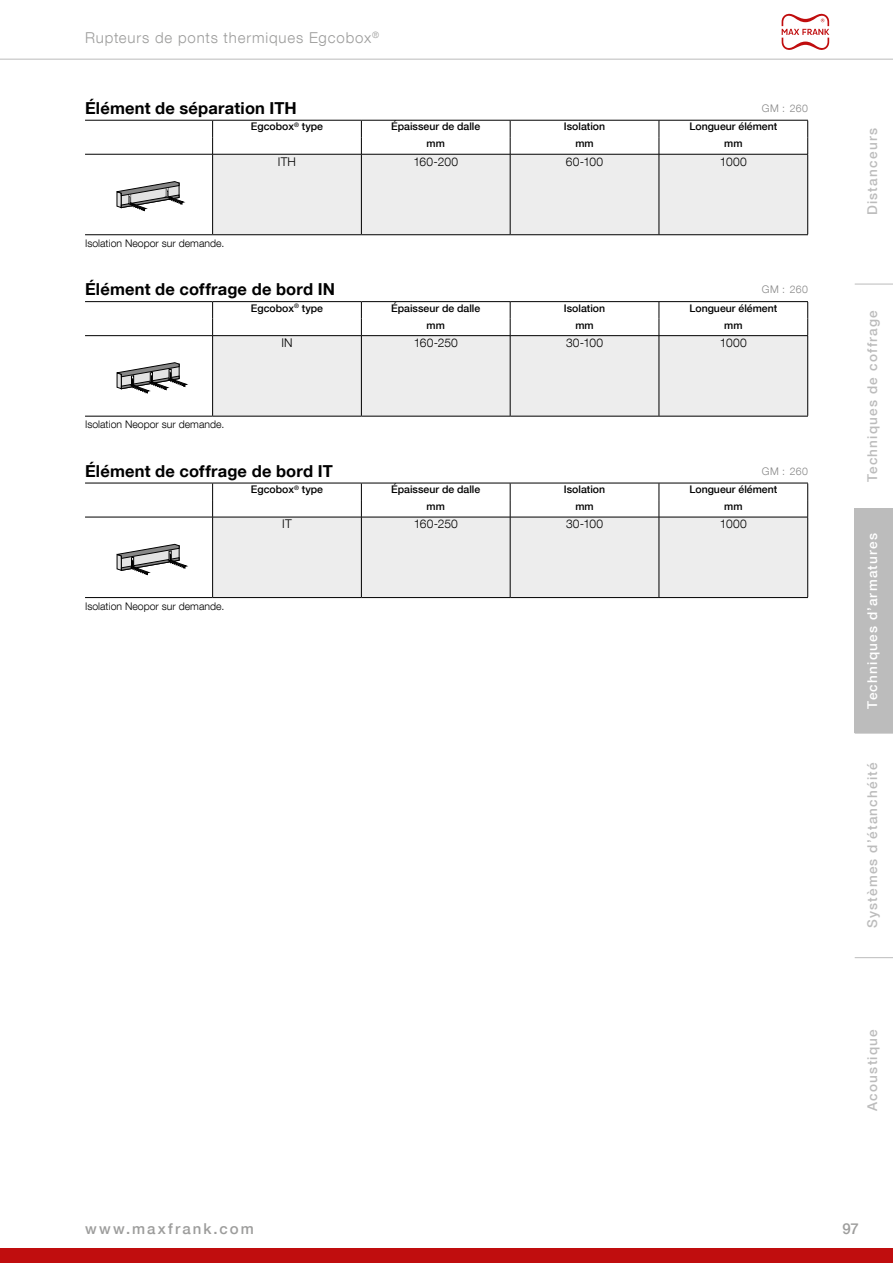
<style>
.page{position:relative;width:893px;height:1263px;background:#fff}
.page>*{position:absolute;margin:0;border:0;box-sizing:border-box;transform-origin:0 0}
.t1{font:700 16.5px "Helvetica Neue LT Com";letter-spacing:.01em;color:#000}
.t2{font:300 15px "Helvetica Neue LT Com";letter-spacing:.06em;color:#9d9d9c}
.t3{font:500 15px "Helvetica Neue LT Com";letter-spacing:.135em;color:#9d9d9c}
.t4{font:500 13.5px "Helvetica Neue LT Com";letter-spacing:.09em;color:#bcbcbc}
.t5{font:500 13.5px "Helvetica Neue LT Com";letter-spacing:.09em;color:#fff}
.t6{font:300 12px "Helvetica Neue LT Com";letter-spacing:.015em;color:#000}
.t7{font:500 10.5px "Helvetica Neue LT Com";color:#000}
.t8{font:300 10.5px "Helvetica Neue LT Com";color:#000}
.t9{font:300 10.5px "Helvetica Neue LT Com";letter-spacing:.035em;color:#878787}
</style>
<div class="page">
<hr style="left:0;top:59px;width:893px;height:1px;background:#bcbcbc">
<div style="left:0;top:1248px;width:893px;height:15px;background:#c00d0e"></div>
<svg style="left:782px;top:14px;width:47px;height:36px"></svg>
<div style="left:213px;top:155px;width:594px;height:79px;background:#ededed"></div>
<hr style="left:212px;top:154px;width:1px;height:80px;background:#000">
<hr style="left:361px;top:154px;width:1px;height:80px;background:#000">
<hr style="left:510px;top:154px;width:1px;height:80px;background:#000">
<hr style="left:659px;top:154px;width:1px;height:80px;background:#000">
<hr style="left:807px;top:154px;width:1px;height:80px;background:#000">
<svg style="left:212px;top:121px;width:1px;height:33px"></svg>
<svg style="left:361px;top:121px;width:1px;height:33px"></svg>
<svg style="left:510px;top:121px;width:1px;height:33px"></svg>
<svg style="left:659px;top:121px;width:1px;height:33px"></svg>
<svg style="left:807px;top:121px;width:1px;height:33px"></svg>
<hr style="left:85px;top:154px;width:128px;height:1px;background:#000">
<hr style="left:213px;top:154px;width:148px;height:1px;background:#000">
<hr style="left:361px;top:154px;width:149px;height:1px;background:#000">
<hr style="left:510px;top:154px;width:149px;height:1px;background:#000">
<hr style="left:659px;top:154px;width:149px;height:1px;background:#000">
<hr style="left:85px;top:234px;width:128px;height:1px;background:#000">
<hr style="left:213px;top:234px;width:148px;height:1px;background:#000">
<hr style="left:361px;top:234px;width:149px;height:1px;background:#000">
<hr style="left:510px;top:234px;width:149px;height:1px;background:#000">
<hr style="left:659px;top:234px;width:149px;height:1px;background:#000">
<hr style="left:85px;top:120px;width:128px;height:1px;background:#000">
<hr style="left:213px;top:120px;width:148px;height:1px;background:#000">
<hr style="left:361px;top:120px;width:149px;height:1px;background:#000">
<hr style="left:510px;top:120px;width:149px;height:1px;background:#000">
<hr style="left:659px;top:120px;width:149px;height:1px;background:#000">
<svg style="left:116px;top:181px;width:68px;height:30px"></svg>
<div style="left:213px;top:336px;width:594px;height:80px;background:#ededed"></div>
<hr style="left:212px;top:336px;width:1px;height:80px;background:#000">
<hr style="left:361px;top:336px;width:1px;height:80px;background:#000">
<hr style="left:510px;top:336px;width:1px;height:80px;background:#000">
<hr style="left:659px;top:336px;width:1px;height:80px;background:#000">
<hr style="left:807px;top:336px;width:1px;height:80px;background:#000">
<svg style="left:212px;top:302px;width:1px;height:33px"></svg>
<svg style="left:361px;top:302px;width:1px;height:33px"></svg>
<svg style="left:510px;top:302px;width:1px;height:33px"></svg>
<svg style="left:659px;top:302px;width:1px;height:33px"></svg>
<svg style="left:807px;top:302px;width:1px;height:33px"></svg>
<hr style="left:85px;top:335px;width:128px;height:1px;background:#000">
<hr style="left:213px;top:335px;width:148px;height:1px;background:#000">
<hr style="left:361px;top:335px;width:149px;height:1px;background:#000">
<hr style="left:510px;top:335px;width:149px;height:1px;background:#000">
<hr style="left:659px;top:335px;width:149px;height:1px;background:#000">
<hr style="left:85px;top:416px;width:128px;height:1px;background:#000">
<hr style="left:213px;top:416px;width:148px;height:1px;background:#000">
<hr style="left:361px;top:416px;width:149px;height:1px;background:#000">
<hr style="left:510px;top:416px;width:149px;height:1px;background:#000">
<hr style="left:659px;top:416px;width:149px;height:1px;background:#000">
<hr style="left:85px;top:301px;width:128px;height:1px;background:#000">
<hr style="left:213px;top:301px;width:148px;height:1px;background:#000">
<hr style="left:361px;top:301px;width:149px;height:1px;background:#000">
<hr style="left:510px;top:301px;width:149px;height:1px;background:#000">
<hr style="left:659px;top:301px;width:149px;height:1px;background:#000">
<svg style="left:117px;top:363px;width:70px;height:30px"></svg>
<div style="left:213px;top:518px;width:594px;height:79px;background:#ededed"></div>
<hr style="left:212px;top:517px;width:1px;height:80px;background:#000">
<hr style="left:361px;top:517px;width:1px;height:80px;background:#000">
<hr style="left:510px;top:517px;width:1px;height:80px;background:#000">
<hr style="left:659px;top:517px;width:1px;height:80px;background:#000">
<hr style="left:807px;top:517px;width:1px;height:80px;background:#000">
<svg style="left:212px;top:484px;width:1px;height:33px"></svg>
<svg style="left:361px;top:484px;width:1px;height:33px"></svg>
<svg style="left:510px;top:484px;width:1px;height:33px"></svg>
<svg style="left:659px;top:484px;width:1px;height:33px"></svg>
<svg style="left:807px;top:484px;width:1px;height:33px"></svg>
<hr style="left:85px;top:517px;width:128px;height:1px;background:#000">
<hr style="left:213px;top:517px;width:148px;height:1px;background:#000">
<hr style="left:361px;top:517px;width:149px;height:1px;background:#000">
<hr style="left:510px;top:517px;width:149px;height:1px;background:#000">
<hr style="left:659px;top:517px;width:149px;height:1px;background:#000">
<hr style="left:85px;top:597px;width:128px;height:1px;background:#000">
<hr style="left:213px;top:597px;width:148px;height:1px;background:#000">
<hr style="left:361px;top:597px;width:149px;height:1px;background:#000">
<hr style="left:510px;top:597px;width:149px;height:1px;background:#000">
<hr style="left:659px;top:597px;width:149px;height:1px;background:#000">
<hr style="left:85px;top:483px;width:128px;height:1px;background:#000">
<hr style="left:213px;top:483px;width:148px;height:1px;background:#000">
<hr style="left:361px;top:483px;width:149px;height:1px;background:#000">
<hr style="left:510px;top:483px;width:149px;height:1px;background:#000">
<hr style="left:659px;top:483px;width:149px;height:1px;background:#000">
<svg style="left:117px;top:544px;width:70px;height:31px"></svg>
<div style="left:855px;top:509px;width:38px;height:224px;background:#bcbcbc"></div>
<hr style="left:855px;top:284px;width:38px;height:1px;background:#bcbcbc">
<hr style="left:855px;top:508px;width:38px;height:1px;background:#bcbcbc">
<hr style="left:855px;top:733px;width:38px;height:1px;background:#bcbcbc">
<hr style="left:855px;top:957px;width:38px;height:1px;background:#bcbcbc">
<h2 class="t2" style="left:85px;top:29px;width:296px">Rupteurs de ponts thermiques Egcobox<sup>®</sup></h2>
<h1 class="t1" style="left:85px;top:98px;width:213px">Élément de séparation ITH</h1>
<p class="t7" style="left:251px;top:120px;width:74px">Egcobox<sup>®</sup> type</p>
<p class="t7" style="left:391px;top:120px;width:91px">Épaisseur de dalle</p>
<p class="t7" style="left:564px;top:120px;width:43px">Isolation</p>
<p class="t7" style="left:689px;top:120px;width:89px">Longueur élément</p>
<p class="t7" style="left:427px;top:137px;width:20px">mm</p>
<p class="t7" style="left:575px;top:137px;width:20px">mm</p>
<p class="t7" style="left:724px;top:137px;width:20px">mm</p>
<p class="t6" style="left:278px;top:154px;width:20px">ITH</p>
<p class="t6" style="left:413px;top:154px;width:46px">160-200</p>
<p class="t6" style="left:566px;top:154px;width:39px">60-100</p>
<p class="t6" style="left:720px;top:154px;width:28px">1000</p>
<p class="t9" style="left:762px;top:102px;width:48px">GM : 260</p>
<p class="t8" style="left:85px;top:237px;width:141px">Isolation Neopor sur demande.</p>
<h1 class="t1" style="left:85px;top:279px;width:252px">Élément de coffrage de bord IN</h1>
<p class="t7" style="left:251px;top:302px;width:74px">Egcobox<sup>®</sup> type</p>
<p class="t7" style="left:391px;top:302px;width:91px">Épaisseur de dalle</p>
<p class="t7" style="left:564px;top:302px;width:43px">Isolation</p>
<p class="t7" style="left:689px;top:302px;width:89px">Longueur élément</p>
<p class="t7" style="left:427px;top:319px;width:20px">mm</p>
<p class="t7" style="left:575px;top:319px;width:20px">mm</p>
<p class="t7" style="left:724px;top:319px;width:20px">mm</p>
<p class="t6" style="left:281px;top:335px;width:13px">IN</p>
<p class="t6" style="left:414px;top:335px;width:46px">160-250</p>
<p class="t6" style="left:566px;top:335px;width:39px">30-100</p>
<p class="t6" style="left:720px;top:335px;width:28px">1000</p>
<p class="t9" style="left:762px;top:283px;width:48px">GM : 260</p>
<p class="t8" style="left:85px;top:418px;width:141px">Isolation Neopor sur demande.</p>
<h1 class="t1" style="left:85px;top:460px;width:249px">Élément de coffrage de bord IT</h1>
<p class="t7" style="left:251px;top:483px;width:74px">Egcobox<sup>®</sup> type</p>
<p class="t7" style="left:391px;top:483px;width:91px">Épaisseur de dalle</p>
<p class="t7" style="left:564px;top:483px;width:43px">Isolation</p>
<p class="t7" style="left:689px;top:483px;width:89px">Longueur élément</p>
<p class="t7" style="left:427px;top:500px;width:20px">mm</p>
<p class="t7" style="left:575px;top:500px;width:20px">mm</p>
<p class="t7" style="left:724px;top:500px;width:20px">mm</p>
<p class="t6" style="left:282px;top:517px;width:11px">IT</p>
<p class="t6" style="left:414px;top:517px;width:46px">160-250</p>
<p class="t6" style="left:566px;top:517px;width:39px">30-100</p>
<p class="t6" style="left:720px;top:517px;width:28px">1000</p>
<p class="t9" style="left:762px;top:464px;width:48px">GM : 260</p>
<p class="t8" style="left:85px;top:599px;width:141px">Isolation Neopor sur demande.</p>
<p class="t4" style="left:864px;top:215px;width:89px;rotate:-90deg">Distanceurs</p>
<p class="t4" style="left:864px;top:482px;width:174px;rotate:-90deg">Techniques de coffrage</p>
<p class="t5" style="left:864px;top:708px;width:177px;rotate:-90deg">Techniques d’armatures</p>
<p class="t4" style="left:864px;top:928px;width:167px;rotate:-90deg">Systèmes d’étanchéité</p>
<p class="t4" style="left:864px;top:1111px;width:83px;rotate:-90deg">Acoustique</p>
<h2 class="t3" style="left:85px;top:1220px;width:170px">www.maxfrank.com</h2>
<h2 class="t3" style="left:842px;top:1220px;width:18px">97</h2>
</div>
